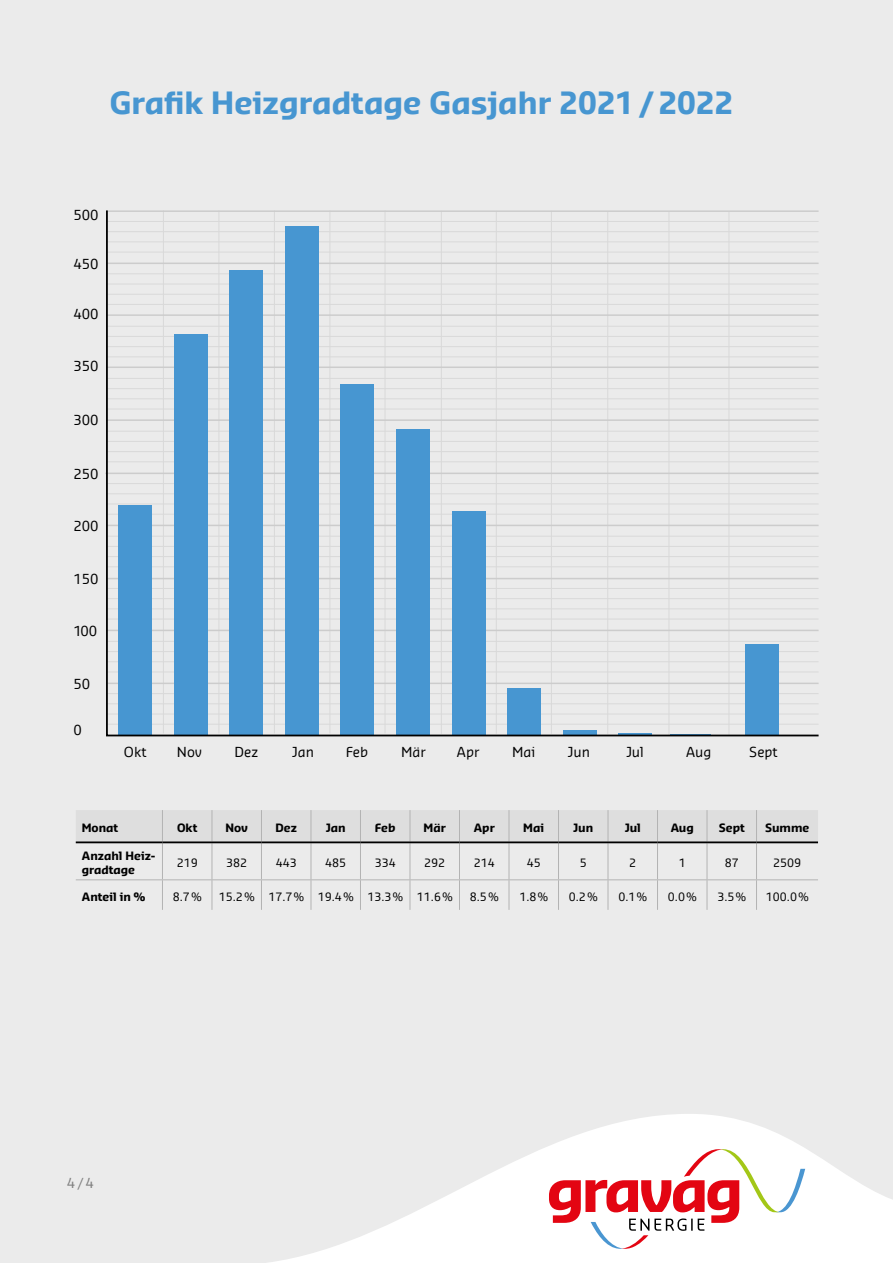
<style>
.page{position:relative;width:893px;height:1263px;background:#ebebeb}
.page>*{position:absolute;margin:0;border:0;box-sizing:border-box;transform-origin:0 0}
.t1{font:700 30px "Sansa TT";color:#4796d1}
.t2{font:13.5px "Sansa TT";color:#000}
.t3{font:13.5px "Sansa TT";color:#808080}
.t4{font:11.25px "Sansa TT";color:#000}
.t5{font:700 11.25px/13.5px "Sansa TT";color:#000}
</style>
<div class="page">
<svg style="left:269px;top:1114px;width:624px;height:149px"></svg>
<svg style="left:105px;top:210px;width:714px;height:527px"></svg>
<div style="left:76px;top:810px;width:742px;height:31px;background:#dedede"></div>
<hr style="left:76px;top:879px;width:86px;height:1px;background:#b3b3b3">
<hr style="left:162px;top:879px;width:50px;height:1px;background:#b3b3b3">
<hr style="left:212px;top:879px;width:49px;height:1px;background:#b3b3b3">
<hr style="left:261px;top:879px;width:50px;height:1px;background:#b3b3b3">
<hr style="left:311px;top:879px;width:49px;height:1px;background:#b3b3b3">
<hr style="left:360px;top:879px;width:50px;height:1px;background:#b3b3b3">
<hr style="left:410px;top:879px;width:49px;height:1px;background:#b3b3b3">
<hr style="left:459px;top:879px;width:50px;height:1px;background:#b3b3b3">
<hr style="left:509px;top:879px;width:49px;height:1px;background:#b3b3b3">
<hr style="left:558px;top:879px;width:50px;height:1px;background:#b3b3b3">
<hr style="left:608px;top:879px;width:49px;height:1px;background:#b3b3b3">
<hr style="left:657px;top:879px;width:50px;height:1px;background:#b3b3b3">
<hr style="left:707px;top:879px;width:49px;height:1px;background:#b3b3b3">
<hr style="left:756px;top:879px;width:62px;height:1px;background:#b3b3b3">
<hr style="left:162px;top:810px;width:1px;height:31px;background:#b3b3b3">
<hr style="left:212px;top:810px;width:1px;height:31px;background:#b3b3b3">
<hr style="left:261px;top:810px;width:1px;height:31px;background:#b3b3b3">
<hr style="left:311px;top:810px;width:1px;height:31px;background:#b3b3b3">
<hr style="left:360px;top:810px;width:1px;height:31px;background:#b3b3b3">
<hr style="left:410px;top:810px;width:1px;height:31px;background:#b3b3b3">
<hr style="left:459px;top:810px;width:1px;height:31px;background:#b3b3b3">
<hr style="left:509px;top:810px;width:1px;height:31px;background:#b3b3b3">
<hr style="left:558px;top:810px;width:1px;height:31px;background:#b3b3b3">
<hr style="left:608px;top:810px;width:1px;height:31px;background:#b3b3b3">
<hr style="left:657px;top:810px;width:1px;height:31px;background:#b3b3b3">
<hr style="left:707px;top:810px;width:1px;height:31px;background:#b3b3b3">
<hr style="left:756px;top:810px;width:1px;height:31px;background:#b3b3b3">
<hr style="left:162px;top:843px;width:1px;height:36px;background:#b3b3b3">
<hr style="left:212px;top:843px;width:1px;height:36px;background:#b3b3b3">
<hr style="left:261px;top:843px;width:1px;height:36px;background:#b3b3b3">
<hr style="left:311px;top:843px;width:1px;height:36px;background:#b3b3b3">
<hr style="left:360px;top:843px;width:1px;height:36px;background:#b3b3b3">
<hr style="left:410px;top:843px;width:1px;height:36px;background:#b3b3b3">
<hr style="left:459px;top:843px;width:1px;height:36px;background:#b3b3b3">
<hr style="left:509px;top:843px;width:1px;height:36px;background:#b3b3b3">
<hr style="left:558px;top:843px;width:1px;height:36px;background:#b3b3b3">
<hr style="left:608px;top:843px;width:1px;height:36px;background:#b3b3b3">
<hr style="left:657px;top:843px;width:1px;height:36px;background:#b3b3b3">
<hr style="left:707px;top:843px;width:1px;height:36px;background:#b3b3b3">
<hr style="left:756px;top:843px;width:1px;height:36px;background:#b3b3b3">
<hr style="left:162px;top:880px;width:1px;height:30px;background:#b3b3b3">
<hr style="left:212px;top:880px;width:1px;height:30px;background:#b3b3b3">
<hr style="left:261px;top:880px;width:1px;height:30px;background:#b3b3b3">
<hr style="left:311px;top:880px;width:1px;height:30px;background:#b3b3b3">
<hr style="left:360px;top:880px;width:1px;height:30px;background:#b3b3b3">
<hr style="left:410px;top:880px;width:1px;height:30px;background:#b3b3b3">
<hr style="left:459px;top:880px;width:1px;height:30px;background:#b3b3b3">
<hr style="left:509px;top:880px;width:1px;height:30px;background:#b3b3b3">
<hr style="left:558px;top:880px;width:1px;height:30px;background:#b3b3b3">
<hr style="left:608px;top:880px;width:1px;height:30px;background:#b3b3b3">
<hr style="left:657px;top:880px;width:1px;height:30px;background:#b3b3b3">
<hr style="left:707px;top:880px;width:1px;height:30px;background:#b3b3b3">
<hr style="left:756px;top:880px;width:1px;height:30px;background:#b3b3b3">
<hr style="left:76px;top:841px;width:86px;height:2px;background:#000">
<hr style="left:162px;top:841px;width:50px;height:2px;background:#000">
<hr style="left:212px;top:841px;width:49px;height:2px;background:#000">
<hr style="left:261px;top:841px;width:50px;height:2px;background:#000">
<hr style="left:311px;top:841px;width:49px;height:2px;background:#000">
<hr style="left:360px;top:841px;width:50px;height:2px;background:#000">
<hr style="left:410px;top:841px;width:49px;height:2px;background:#000">
<hr style="left:459px;top:841px;width:50px;height:2px;background:#000">
<hr style="left:509px;top:841px;width:49px;height:2px;background:#000">
<hr style="left:558px;top:841px;width:50px;height:2px;background:#000">
<hr style="left:608px;top:841px;width:49px;height:2px;background:#000">
<hr style="left:657px;top:841px;width:50px;height:2px;background:#000">
<hr style="left:707px;top:841px;width:49px;height:2px;background:#000">
<hr style="left:756px;top:841px;width:62px;height:2px;background:#000">
<svg style="left:549px;top:1149px;width:256px;height:100px;background:#f3cdce"></svg>
<h1 class="t1" style="left:110px;top:82px;width:625px">Grafik Heizgradtage Gasjahr 2021/2022</h1>
<p class="t2" style="left:73px;top:206px;width:27px">500</p>
<p class="t2" style="left:73px;top:255px;width:27px">450</p>
<p class="t2" style="left:73px;top:305px;width:27px">400</p>
<p class="t2" style="left:73px;top:357px;width:27px">350</p>
<p class="t2" style="left:73px;top:411px;width:27px">300</p>
<p class="t2" style="left:73px;top:465px;width:27px">250</p>
<p class="t2" style="left:73px;top:516px;width:27px">200</p>
<p class="t2" style="left:73px;top:570px;width:27px">150</p>
<p class="t2" style="left:73px;top:622px;width:25px">100</p>
<p class="t2" style="left:73px;top:675px;width:18px">50</p>
<p class="t2" style="left:73px;top:721px;width:10px">0</p>
<p class="t2" style="left:124px;top:742px;width:24px">Okt</p>
<p class="t2" style="left:177px;top:743px;width:27px">Nov</p>
<p class="t2" style="left:234px;top:743px;width:25px">Dez</p>
<p class="t2" style="left:292px;top:743px;width:24px">Jan</p>
<p class="t2" style="left:346px;top:743px;width:24px">Feb</p>
<p class="t2" style="left:401px;top:743px;width:26px">Mär</p>
<p class="t2" style="left:457px;top:743px;width:24px">Apr</p>
<p class="t2" style="left:512px;top:743px;width:25px">Mai</p>
<p class="t2" style="left:567px;top:743px;width:24px">Jun</p>
<p class="t2" style="left:626px;top:743px;width:19px">Jul</p>
<p class="t2" style="left:686px;top:743px;width:27px">Aug</p>
<p class="t2" style="left:749px;top:743px;width:30px">Sept</p>
<p class="t5" style="left:82px;top:821px;width:38px">Monat</p>
<p class="t5" style="left:177px;top:821px;width:22px">Okt</p>
<p class="t5" style="left:225px;top:821px;width:24px">Nov</p>
<p class="t5" style="left:275px;top:821px;width:23px">Dez</p>
<p class="t5" style="left:326px;top:821px;width:21px">Jan</p>
<p class="t5" style="left:375px;top:821px;width:22px">Feb</p>
<p class="t5" style="left:424px;top:821px;width:24px">Mär</p>
<p class="t5" style="left:474px;top:821px;width:23px">Apr</p>
<p class="t5" style="left:523px;top:821px;width:22px">Mai</p>
<p class="t5" style="left:573px;top:821px;width:22px">Jun</p>
<p class="t5" style="left:625px;top:821px;width:18px">Jul</p>
<p class="t5" style="left:671px;top:821px;width:25px">Aug</p>
<p class="t5" style="left:719px;top:821px;width:27px">Sept</p>
<p class="t5" style="left:765px;top:821px;width:46px">Summe</p>
<p class="t5" style="left:82px;top:849px;width:75px">Anzahl Heiz&shy;gradtage</p>
<p class="t4" style="left:177px;top:855px;width:23px">219</p>
<p class="t4" style="left:226px;top:855px;width:23px">382</p>
<p class="t4" style="left:276px;top:855px;width:23px">443</p>
<p class="t4" style="left:325px;top:855px;width:23px">485</p>
<p class="t4" style="left:375px;top:855px;width:23px">334</p>
<p class="t4" style="left:424px;top:855px;width:23px">292</p>
<p class="t4" style="left:474px;top:855px;width:23px">214</p>
<p class="t4" style="left:527px;top:855px;width:16px">45</p>
<p class="t4" style="left:580px;top:855px;width:9px">5</p>
<p class="t4" style="left:629px;top:855px;width:9px">2</p>
<p class="t4" style="left:679px;top:855px;width:9px">1</p>
<p class="t4" style="left:725px;top:855px;width:16px">87</p>
<p class="t4" style="left:773px;top:855px;width:30px">2509</p>
<p class="t5" style="left:82px;top:890px;width:65px">Anteil in %</p>
<p class="t4" style="left:173px;top:889px;width:30px">8.7%</p>
<p class="t4" style="left:219px;top:889px;width:235px">15.2% 17.7% 19.4% 13.3% 11.6%</p>
<p class="t4" style="left:470px;top:889px;width:30px">8.5%</p>
<p class="t4" style="left:519px;top:889px;width:30px">1.8%</p>
<p class="t4" style="left:569px;top:889px;width:30px">0.2%</p>
<p class="t4" style="left:618px;top:889px;width:30px">0.1%</p>
<p class="t4" style="left:668px;top:889px;width:30px">0.0%</p>
<p class="t4" style="left:717px;top:889px;width:30px">3.5%</p>
<p class="t4" style="left:766px;top:889px;width:44px">100.0%</p>
<p class="t3" style="left:67px;top:1174px;width:28px">4/4</p>
</div>
